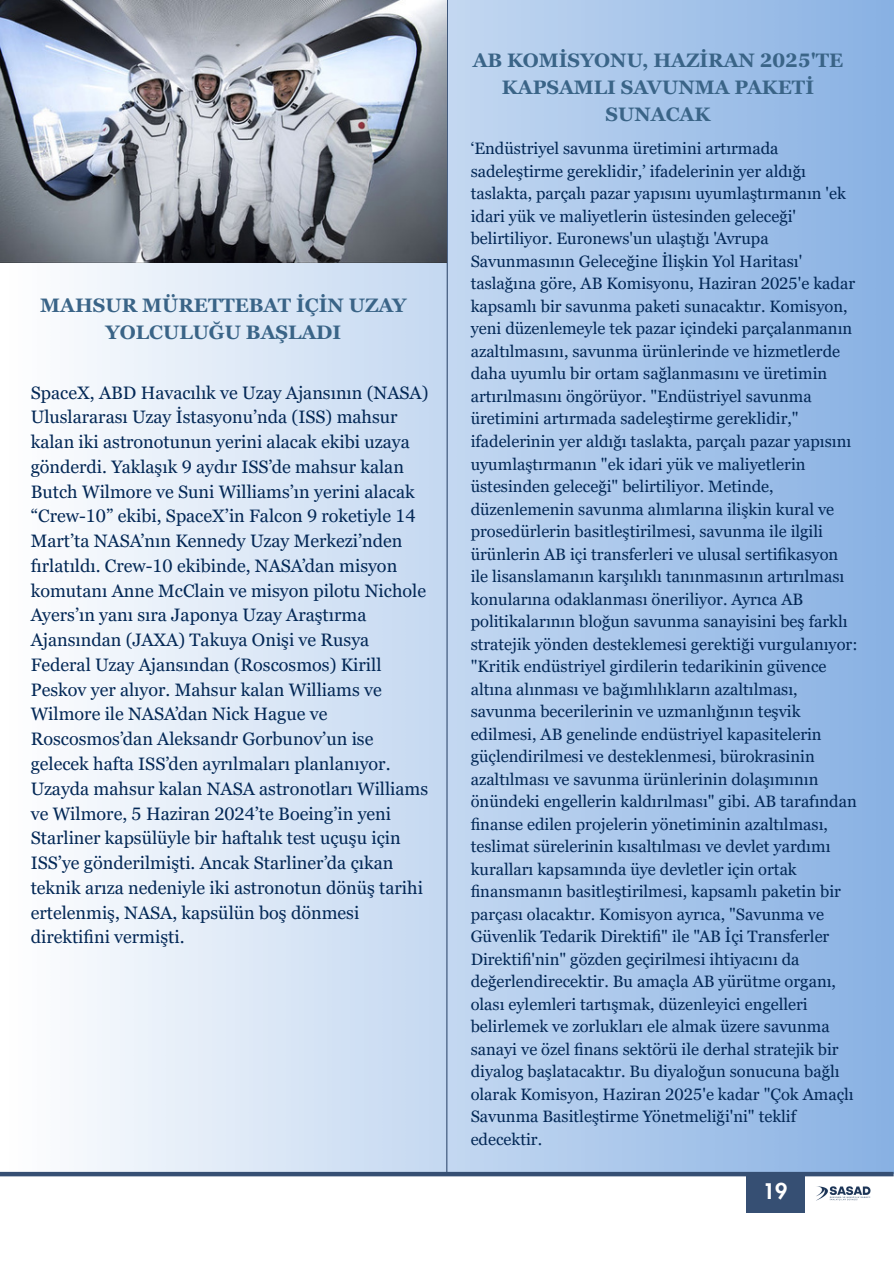
<style>
.page{position:relative;width:894px;height:1264px;background:#fff}
.page>*{position:absolute;margin:0;border:0;box-sizing:border-box;transform-origin:0 0}
.t1{font:800 21px "Futura LT Pro";color:#fff}
.t2{font:700 19.5px/27px "Georgia Pro";color:#3a6487;text-align:center}
.t3{font:18px/24.8px "Georgia Pro";color:#032856}
.t4{font:16.5px/22.5px "Georgia Pro";color:#032856}
</style>
<div class="page">
<div style="left:0;top:0;width:893px;height:1173px;background:linear-gradient(to right,#fffffe,#88b1e3)"></div>
<div style="left:0;top:1171px;width:893px;height:5px;background:#364f73"></div>
<div style="left:745px;top:1174px;width:59px;height:38px;background:#364f73"></div>
<img style="left:804px;top:1154px;width:77px;height:59px">
<svg style="left:445px;top:0;width:3px;height:1172px;background:#879dbb"></svg>
<img style="left:0;top:0;width:447px;height:262px">
<p class="t2" style="left:40px;top:292px;width:367px">MAHSUR MÜRETTEBAT İÇİN UZAY</p>
<p class="t2" style="left:105px;top:319px;width:237px">YOLCULUĞU BAŞLADI</p>
<p class="t3" style="left:31px;top:380px;width:399px">SpaceX, ABD Havacılık ve Uzay Ajansının (NASA)<br>Uluslararası Uzay İstasyonu’nda (ISS) mahsur kalan iki astronotunun yerini alacak ekibi uzaya gönderdi. Yaklaşık 9 aydır ISS’de mahsur kalan Butch Wilmore ve Suni Williams’ın yerini alacak “Crew-10” ekibi, SpaceX’in Falcon 9 roketiyle 14<br>Mart’ta NASA’nın Kennedy Uzay Merkezi’nden fırlatıldı. Crew-10 ekibinde, NASA’dan misyon komutanı Anne McClain ve misyon pilotu Nichole Ayers’ın yanı sıra Japonya Uzay Araştırma Ajansından (JAXA) Takuya Onişi ve Rusya Federal Uzay Ajansından (Roscosmos) Kirill</p>
<h1 class="t3" style="left:31px;top:677px;width:399px">Peskov yer alıyor. Mahsur kalan Williams ve Wilmore ile NASA’dan Nick Hague ve Roscosmos’dan Aleksandr Gorbunov’un ise gelecek hafta ISS’den ayrılmaları planlanıyor.<br>Uzayda mahsur kalan NASA astronotları Williams ve Wilmore, 5 Haziran 2024’te Boeing’in yeni Starliner kapsülüyle bir haftalık test uçuşu için ISS’ye gönderilmişti. Ancak Starliner’da çıkan teknik arıza nedeniyle iki astronotun dönüş tarihi ertelenmiş, NASA, kapsülün boş dönmesi direktifini vermişti.</h1>
<p class="t2" style="left:472px;top:47px;width:372px">AB KOMİSYONU, HAZİRAN 2025'TE<br>KAPSAMLI SAVUNMA PAKETİ<br>SUNACAK</p>
<h2 class="t4" style="left:470px;top:137px;width:388px">‘Endüstriyel savunma üretimini artırmada sadeleştirme gereklidir,’ ifadelerinin yer aldığı taslakta, parçalı pazar yapısını uyumlaştırmanın 'ek idari yük ve maliyetlerin üstesinden geleceği' belirtiliyor. Euronews'un ulaştığı 'Avrupa Savunmasının Geleceğine İlişkin Yol Haritası' taslağına göre, AB Komisyonu, Haziran 2025'e kadar kapsamlı bir savunma paketi sunacaktır. Komisyon, yeni düzenlemeyle tek pazar içindeki parçalanmanın azaltılmasını, savunma ürünlerinde ve hizmetlerde daha uyumlu bir ortam sağlanmasını ve üretimin artırılmasını öngörüyor. "Endüstriyel savunma üretimini artırmada sadeleştirme gereklidir," ifadelerinin yer aldığı taslakta, parçalı pazar yapısını uyumlaştırmanın "ek idari yük ve maliyetlerin üstesinden geleceği" belirtiliyor. Metinde, düzenlemenin savunma alımlarına ilişkin kural ve prosedürlerin basitleştirilmesi, savunma ile ilgili ürünlerin AB içi transferleri ve ulusal sertifikasyon ile lisanslamanın karşılıklı tanınmasının artırılması konularına odaklanması öneriliyor. Ayrıca AB politikalarının bloğun savunma sanayisini beş farklı stratejik yönden desteklemesi gerektiği vurgulanıyor:</h2>
<h1 class="t4" style="left:470px;top:655px;width:387px">"Kritik endüstriyel girdilerin tedarikinin güvence altına alınması ve bağımlılıkların azaltılması, savunma becerilerinin ve uzmanlığının teşvik edilmesi, AB genelinde endüstriyel kapasitelerin güçlendirilmesi ve desteklenmesi, bürokrasinin azaltılması ve savunma ürünlerinin dolaşımının önündeki engellerin kaldırılması" gibi. AB tarafından finanse edilen projelerin yönetiminin azaltılması, teslimat sürelerinin kısaltılması ve devlet yardımı kuralları kapsamında üye devletler için ortak finansmanın basitleştirilmesi, kapsamlı paketin bir parçası olacaktır. Komisyon ayrıca, "Savunma ve Güvenlik Tedarik Direktifi " ile "AB İçi Transferler Direktifi'nin" gözden geçirilmesi ihtiyacını da değerlendirecektir. Bu amaçla AB yürütme organı, olası eylemleri tartışmak, düzenleyici engelleri belirlemek ve zorlukları ele almak üzere savunma sanayi ve özel finans sektörü ile derhal stratejik bir diyalog başlatacaktır. Bu diyaloğun sonucuna bağlı olarak Komisyon, Haziran 2025'e kadar "Çok Amaçlı Savunma Basitleştirme Yönetmeliği'ni" teklif edecektir.</h1>
<p class="t1" style="left:762px;top:1181px;width:26px">19</p>
</div>
